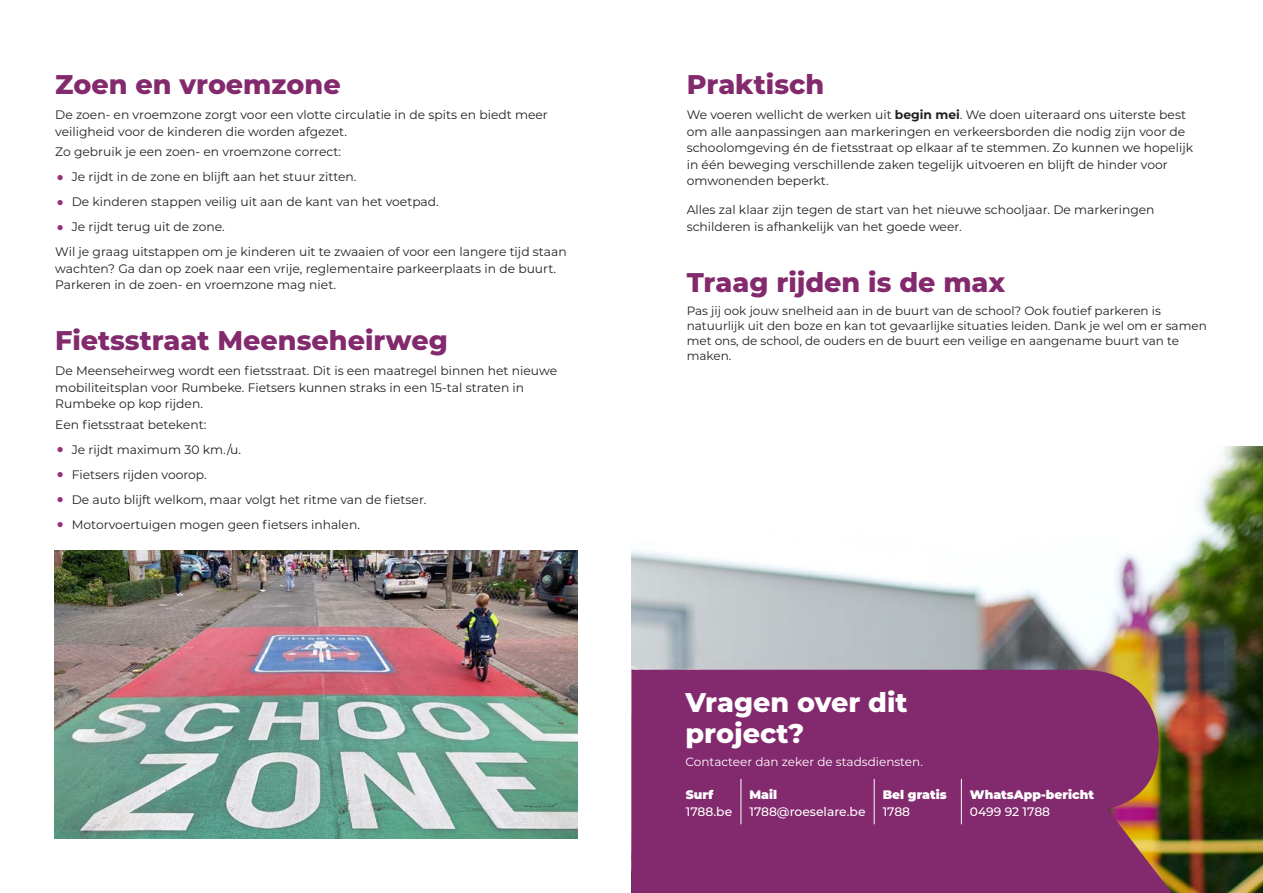
<style>
.page{position:relative;width:1263px;height:893px;background:#fff}
.page>*{position:absolute;margin:0;border:0;box-sizing:border-box;transform-origin:0 0}
.t1{font:800 27px "Montserrat";color:#83296d}
.t2{font:800 27px/31.5px "Montserrat";color:#fff}
.t3{font:12.3px/16.5px "Montserrat";color:#212121}
.t4{font:500 12.3px "Montserrat";color:#fff}
.t5{font:900 12.3px "Montserrat";color:#fff}
.t6{font:12px/15px "Montserrat";color:#212121}
.t7{font:12px "Montserrat";color:#fff}
.s1{font-size:34.5px;color:#97307c}
.s2{font-weight:700}
</style>
<div class="page">
<img style="left:54px;top:551px;width:523px;height:288px">
<img style="left:631px;top:446px;width:632px;height:447px">
<svg style="left:631px;top:670px;width:551px;height:223px;background:#832e69"></svg>
<hr style="left:740px;top:779px;width:1px;height:45px;background:#fff">
<hr style="left:874px;top:779px;width:1px;height:45px;background:#fff">
<hr style="left:961px;top:779px;width:1px;height:45px;background:#fff">
<h1 class="t1" style="left:55px;top:65px;width:287px">Zoen en vroemzone</h1>
<p class="t3" style="left:55px;top:106px;width:494px">De zoen- en vroemzone zorgt voor een vlotte circulatie in de spits en biedt meer veiligheid voor de kinderen die worden afgezet.</p>
<p class="t3" style="left:55px;top:143px;width:287px">Zo gebruik je een zoen- en vroemzone correct:</p>
<p class="t3" style="left:55px;top:168px;width:303px"><span class="s1">•</span> Je rijdt in de zone en blijft aan het stuur zitten.</p>
<p class="t3" style="left:55px;top:193px;width:385px"><span class="s1">•</span> De kinderen stappen veilig uit aan de kant van het voetpad.</p>
<p class="t3" style="left:55px;top:214px;width:513px;line-height:25px"><span class="s1">•</span> Je rijdt terug uit de zone.<br>Wil je graag uitstappen om je kinderen uit te zwaaien of voor een langere tijd staan</p>
<p class="t3" style="left:55px;top:260px;width:502px">wachten? Ga dan op zoek naar een vrije, reglementaire parkeerplaats in de buurt.<br>Parkeren in de zoen- en vroemzone mag niet.</p>
<h1 class="t1" style="left:55px;top:321px;width:394px">Fietsstraat Meenseheirweg</h1>
<p class="t3" style="left:55px;top:362px;width:503px">De Meenseheirweg wordt een fietsstraat. Dit is een maatregel binnen het nieuwe mobiliteitsplan voor Rumbeke. Fietsers kunnen straks in een 15-tal straten in<br>Rumbeke op kop rijden.</p>
<p class="t3" style="left:55px;top:416px;width:153px">Een fietsstraat betekent:</p>
<p class="t3" style="left:55px;top:441px;width:187px"><span class="s1">•</span> Je rijdt maximum 30 km./u.</p>
<p class="t3" style="left:55px;top:466px;width:153px"><span class="s1">•</span> Fietsers rijden voorop.</p>
<p class="t3" style="left:55px;top:491px;width:373px"><span class="s1">•</span> De auto blijft welkom, maar volgt het ritme van de fietser.</p>
<p class="t3" style="left:55px;top:516px;width:306px"><span class="s1">•</span> Motorvoertuigen mogen geen fietsers inhalen.</p>
<h1 class="t1" style="left:687px;top:65px;width:139px">Praktisch</h1>
<p class="t3" style="left:687px;top:106px;width:508px">We voeren wellicht de werken uit <span class="s2">begin mei</span>. We doen uiteraard ons uiterste best om alle aanpassingen aan markeringen en verkeersborden die nodig zijn voor de schoolomgeving én de fietsstraat op elkaar af te stemmen. Zo kunnen we hopelijk in één beweging verschillende zaken tegelijk uitvoeren en blijft de hinder voor omwonenden beperkt.</p>
<p class="t3" style="left:687px;top:201px;width:469px">Alles zal klaar zijn tegen de start van het nieuwe schooljaar. De markeringen schilderen is afhankelijk van het goede weer.</p>
<h1 class="t1" style="left:687px;top:262px;width:320px">Traag rijden is de max</h1>
<p class="t6" style="left:687px;top:303px;width:521px">Pas jij ook jouw snelheid aan in de buurt van de school? Ook foutief parkeren is natuurlijk uit den boze en kan tot gevaarlijke situaties leiden. Dank je wel om er samen met ons, de school, de ouders en de buurt een veilige en aangename buurt van te maken.</p>
<h1 class="t2" style="left:685px;top:685px;width:224px">Vragen over dit project?</h1>
<p class="t7" style="left:685px;top:754px;width:239px">Contacteer dan zeker de stadsdiensten.</p>
<p class="t5" style="left:686px;top:786px;width:29px">Surf</p>
<p class="t4" style="left:686px;top:803px;width:48px">1788.be</p>
<p class="t5" style="left:749px;top:786px;width:29px">Mail</p>
<p class="t4" style="left:749px;top:803px;width:118px">1788@roeselare.be</p>
<p class="t5" style="left:883px;top:786px;width:66px">Bel gratis</p>
<p class="t4" style="left:883px;top:803px;width:29px">1788</p>
<p class="t5" style="left:970px;top:786px;width:126px">WhatsApp-bericht</p>
<p class="t4" style="left:970px;top:803px;width:82px">0499 92 1788</p>
</div>
